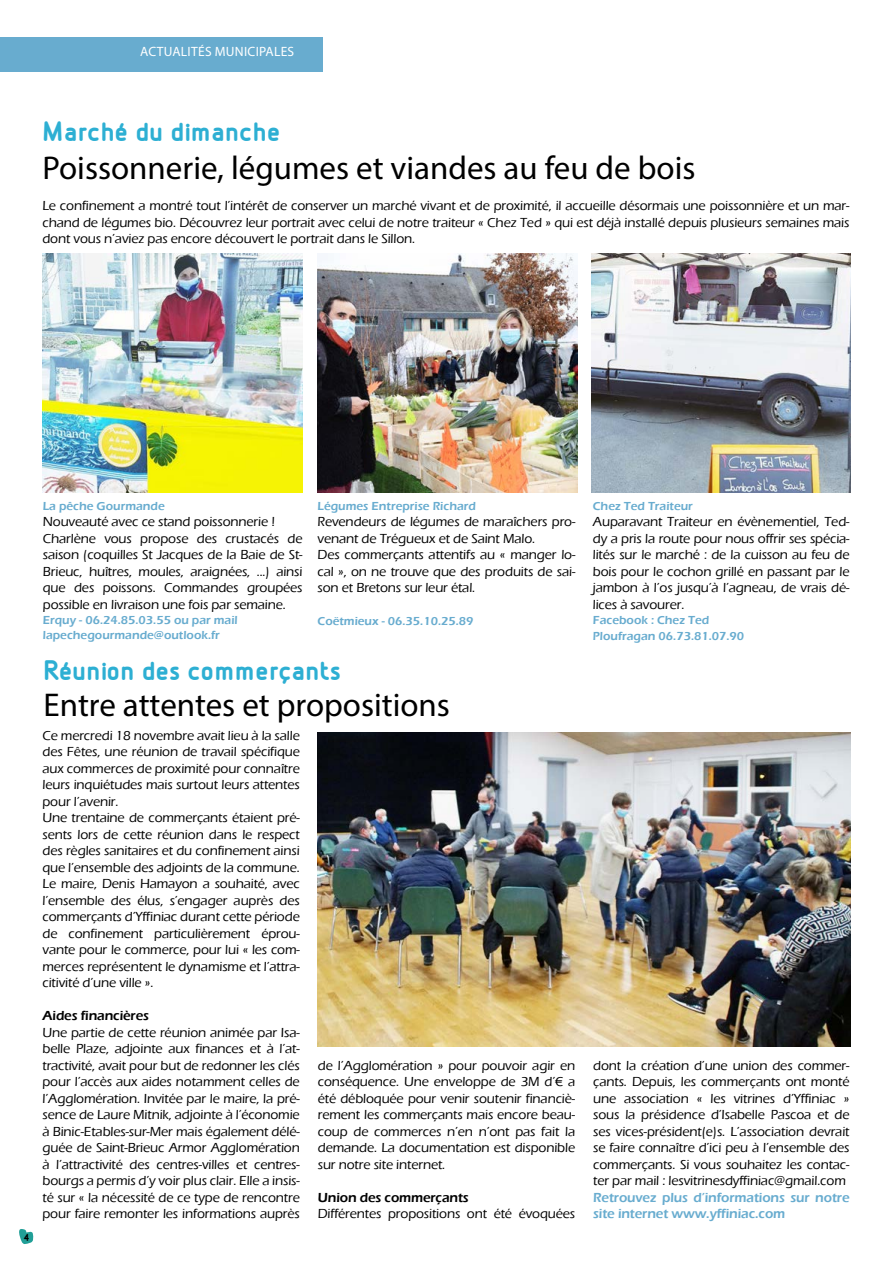
<style>
.page{position:relative;width:893px;height:1263px;background:#fff}
.page>*{position:absolute;margin:0;border:0;box-sizing:border-box;transform-origin:0 0}
.t1{font:33px "Myriad Pro";color:#000}
.t2{font:700 30px "Designio";color:#2dafd3}
.t3{font:500 13.5px/16.5px "Eras ITC";letter-spacing:-.01em;color:#000;text-align:justify}
.t4{font:600 13.5px/16.5px "Eras ITC";letter-spacing:-.01em;color:#68accf}
.t5{font:600 13.5px "Eras ITC";letter-spacing:-.01em;color:#000}
.t6{font:13.5px "Myriad Pro";color:#fff}
.t7{font:600 12px/15px "Eras ITC";color:#68accf}
.t8{font:700 11.55px "Designio";color:#000}
</style>
<div class="page">
<svg style="left:19px;top:1229px;width:15px;height:15px"></svg>
<div style="left:0;top:37px;width:322px;height:34px;background:#68accf"></div>
<img style="left:43px;top:253px;width:260px;height:239px">
<img style="left:318px;top:253px;width:259px;height:239px">
<img style="left:591px;top:253px;width:260px;height:239px">
<img style="left:318px;top:732px;width:532px;height:315px">
<p class="t6" style="left:140px;top:43px;width:9px">ACTUALITÉS</p>
<p class="t6" style="left:215px;top:43px;width:9px">MUNICIPALES</p>
<h2 class="t2" style="left:42px;top:115px;width:240px">Marché du dimanche</h2>
<h1 class="t1" style="left:42px;top:147px;width:654px">Poissonnerie, légumes et viandes au feu de bois</h1>
<p class="t3" style="left:42px;top:198px;width:809px">Le confinement a montré tout l’intérêt de conserver un marché vivant et de proximité, il accueille désormais une poissonnière et un mar&shy;chand de légumes bio. Découvrez leur portrait avec celui de notre traiteur « Chez Ted » qui est déjà installé depuis plusieurs semaines mais dont vous n’aviez pas encore découvert le portrait dans le Sillon.</p>
<p class="t8" style="left:24px;top:1231px;width:8px">4</p>
<p class="t7" style="left:43px;top:498px;width:123px">La pêche Gourmande</p>
<p class="t3" style="left:43px;top:514px;width:261px;text-align:left">Nouveauté avec ce stand poissonnerie !<br>Charlène vous propose des crustacés de saison (coquilles St Jacques de la Baie de St-Brieuc, huîtres, moules, araignées, ...) ainsi que des poissons. Commandes groupées possible en livraison une fois par semaine.</p>
<p class="t7" style="left:43px;top:612px;width:196px">Erquy - 06.24.85.03.55 ou par mail lapechegourmande@outlook.fr</p>
<p class="t7" style="left:318px;top:498px;width:160px">Légumes Entreprise Richard</p>
<p class="t3" style="left:318px;top:514px;width:259px;text-align:left">Revendeurs de légumes de maraîchers pro&shy;venant de Trégueux et de Saint Malo.<br>Des commerçants attentifs au « manger lo&shy;cal », on ne trouve que des produits de sai&shy;son et Bretons sur leur étal.</p>
<p class="t7" style="left:318px;top:614px;width:157px">Coëtmieux - 06.35.10.25.89</p>
<h2 class="t2" style="left:44px;top:654px;width:299px">Réunion des commerçants</h2>
<h1 class="t1" style="left:44px;top:684px;width:408px">Entre attentes et propositions</h1>
<p class="t3" style="left:42px;top:727px;width:259px;text-align:left">Ce mercredi 18 novembre avait lieu à la salle des Fêtes, une réunion de travail spécifique aux commerces de proximité pour connaître leurs inquiétudes mais surtout leurs attentes pour l’avenir.<br>Une trentaine de commerçants étaient pré&shy;sents lors de cette réunion dans le respect des règles sanitaires et du confinement ainsi que l’ensemble des adjoints de la commune.<br>Le maire, Denis Hamayon a souhaité, avec l’ensemble des élus, s’engager auprès des commerçants d’Yffiniac durant cette période de confinement particulièrement éprou&shy;vante pour le commerce, pour lui « les com&shy;merces représentent le dynamisme et l’attra&shy;citivité d’une ville ».</p>
<p class="t5" style="left:42px;top:1008px;width:108px">Aides financières</p>
<p class="t3" style="left:42px;top:1024px;width:259px">Une partie de cette réunion animée par Isa&shy;belle Plaze, adjointe aux finances et à l’at&shy;tractivité, avait pour but de redonner les clés pour l’accès aux aides notamment celles de l’Agglomération. Invitée par le maire, la pré&shy;sence de Laure Mitnik, adjointe à l’économie à Binic-Etables-sur-Mer mais également délé&shy;guée de Saint-Brieuc Armor Agglomération à l’attractivité des centres-villes et centres&shy;bourgs a permis d’y voir plus clair. Elle a insis&shy;té sur « la nécessité de ce type de rencontre pour faire remonter les informations auprès</p>
<p class="t3" style="left:318px;top:1057px;width:259px">de l’Agglomération » pour pouvoir agir en conséquence. Une enveloppe de 3M d’€ a été débloquée pour venir soutenir financiè&shy;rement les commerçants mais encore beau&shy;coup de commerces n’en n’ont pas fait la demande. La documentation est disponible sur notre site internet.</p>
<p class="t5" style="left:318px;top:1189px;width:153px">Union des commerçants</p>
<p class="t3" style="left:318px;top:1205px;width:259px">Différentes propositions ont été évoquées</p>
<p class="t7" style="left:593px;top:498px;width:102px">Chez Ted Traiteur</p>
<p class="t3" style="left:593px;top:514px;width:258px">Auparavant Traiteur en évènementiel, Ted&shy;dy a pris la route pour nous offrir ses spécia&shy;lités sur le marché : de la cuisson au feu de bois pour le cochon grillé en passant par le jambon à l’os jusqu’à l’agneau, de vrais dé&shy;lices à savourer.</p>
<p class="t7" style="left:593px;top:612px;width:153px;line-height:16.5px">Facebook : Chez Ted<br>Ploufragan 06.73.81.07.90</p>
<p class="t3" style="left:593px;top:1057px;width:258px">dont la création d’une union des commer&shy;çants. Depuis, les commerçants ont monté une association « les vitrines d’Yffiniac » sous la présidence d’Isabelle Pascoa et de ses vices-président(e)s. L’association devrait se faire connaître d’ici peu à l’ensemble des commerçants. Si vous souhaitez les contac&shy;ter par mail : lesvitrinesdyffiniac@gmail.com</p>
<p class="t4" style="left:593px;top:1189px;width:258px">Retrouvez plus d’informations sur notre site internet www.yffiniac.com</p>
</div>
